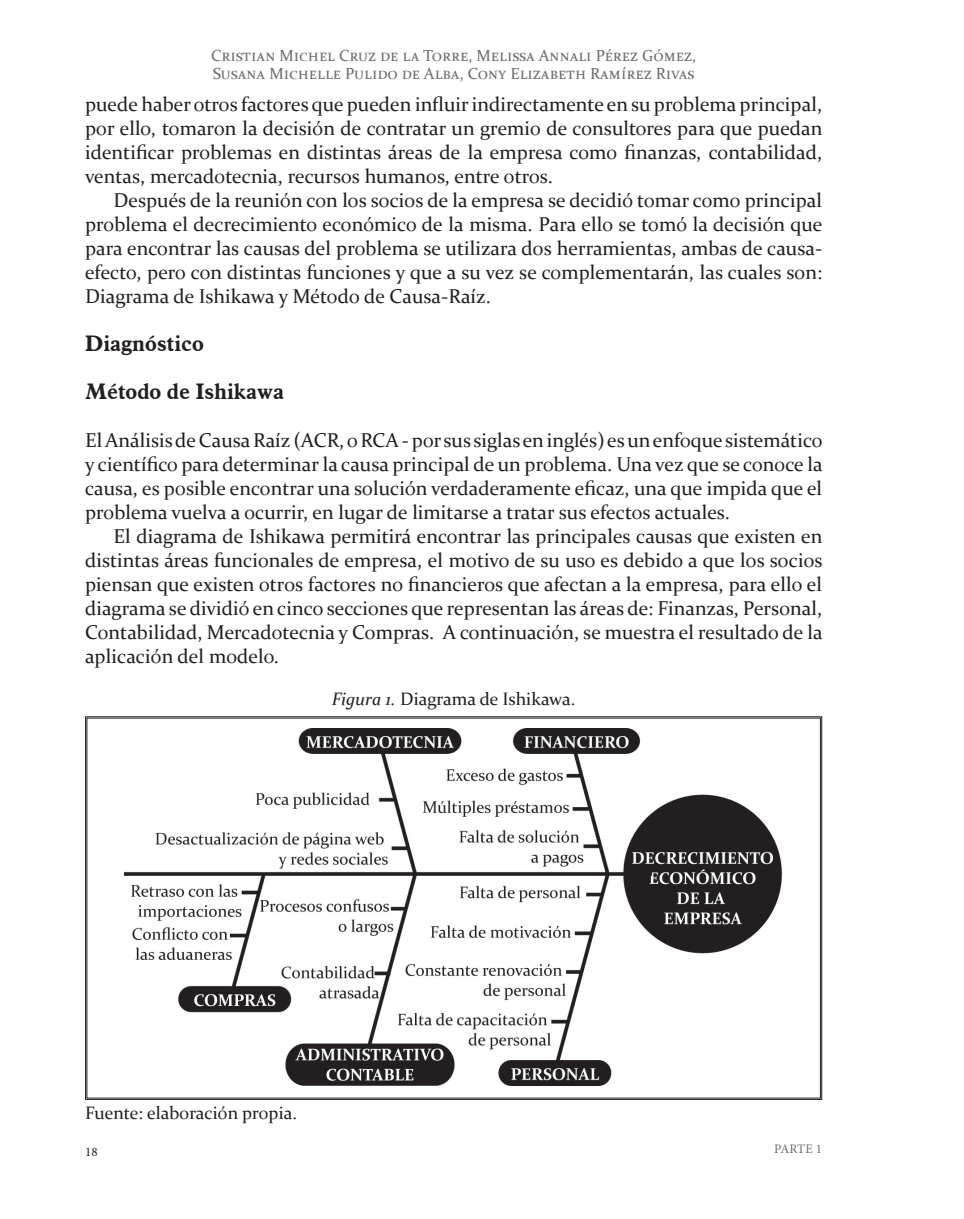
<style>
.page{position:relative;width:964px;height:1219px;background:#fff}
.page>*{position:absolute;margin:0;border:0;box-sizing:border-box;transform-origin:0 0}
.Subtitulo{font:700 22px "Aldine 721 BT";color:#231f20}
.Cuerpo_de_Texto{font:20px/24px "Constantia";color:#231f20;text-align:justify}
.cuerpo_de_texto_inic{font:20px/24px "Constantia";color:#231f20;text-align:justify}
.Titulo_figura_y_cuad{font:18px "Constantia";color:#231f20}
.Texto_cuadros{font:18px "Constantia";color:#231f20}
.t1{font:16px/18px "Constantia";color:#6c6d70}
.t2{font:13px "Minion Pro";letter-spacing:-.005em;color:#6c6d70}
.t3{font:13px "Minion Pro";color:#231f20}
.s1{font-style:italic}
</style>
<div class="page">
<svg style="left:85px;top:716px;width:738px;height:384px"></svg>
<p class="t1" style="left:211px;top:46px;width:487px">Cristian Michel Cruz de la Torre, Melissa Annali Pérez Gómez,<br>Susana Michelle Pulido de Alba, Cony Elizabeth Ramírez Rivas</p>
<p class="Cuerpo_de_Texto" style="left:85px;top:92px;width:739px">puede haber otros factores que pueden influir indirectamente en su problema principal, por ello, tomaron la decisión de contratar un gremio de consultores para que puedan identificar problemas en distintas áreas de la empresa como finanzas, contabilidad, ventas, mercadotecnia, recursos humanos, entre otros.</p>
<p class="Cuerpo_de_Texto" style="left:85px;top:188px;width:739px;text-indent:28px">Después de la reunión con los socios de la empresa se decidió tomar como principal problema el decrecimiento económico de la misma. Para ello se tomó la decisión que para encontrar las causas del problema se utilizara dos herramientas, ambas de causa&shy;efecto, pero con distintas funciones y que a su vez se complementarán, las cuales son:<br>Diagrama de Ishikawa y Método de Causa-Raíz.</p>
<p class="Subtitulo" style="left:85px;top:330px;width:120px">Diagnóstico</p>
<p class="Subtitulo" style="left:85px;top:378px;width:201px">Método de Ishikawa</p>
<p class="cuerpo_de_texto_inic" style="left:85px;top:428px;width:739px">El Análisis de Causa Raíz (ACR, o RCA - por sus siglas en inglés) es un enfoque sistemático y científico para determinar la causa principal de un problema. Una vez que se conoce la causa, es posible encontrar una solución verdaderamente eficaz, una que impida que el problema vuelva a ocurrir, en lugar de limitarse a tratar sus efectos actuales.</p>
<p class="Cuerpo_de_Texto" style="left:85px;top:524px;width:739px;text-indent:28px">El diagrama de Ishikawa permitirá encontrar las principales causas que existen en distintas áreas funcionales de empresa, el motivo de su uso es debido a que los socios piensan que existen otros factores no financieros que afectan a la empresa, para ello el diagrama se dividió en cinco secciones que representan las áreas de: Finanzas, Personal, Contabilidad, Mercadotecnia y Compras. A continuación, se muestra el resultado de la aplicación del modelo.</p>
<p class="Titulo_figura_y_cuad" style="left:332px;top:687px;width:245px"><span class="s1">Figura 1.</span> Diagrama de Ishikawa.</p>
<p class="Texto_cuadros" style="left:85px;top:1101px;width:213px">Fuente: elaboración propia.</p>
<p class="t3" style="left:85px;top:1143px;width:14px">18</p>
<p class="t2" style="left:774px;top:1140px;width:50px">PARTE 1</p>
</div>
